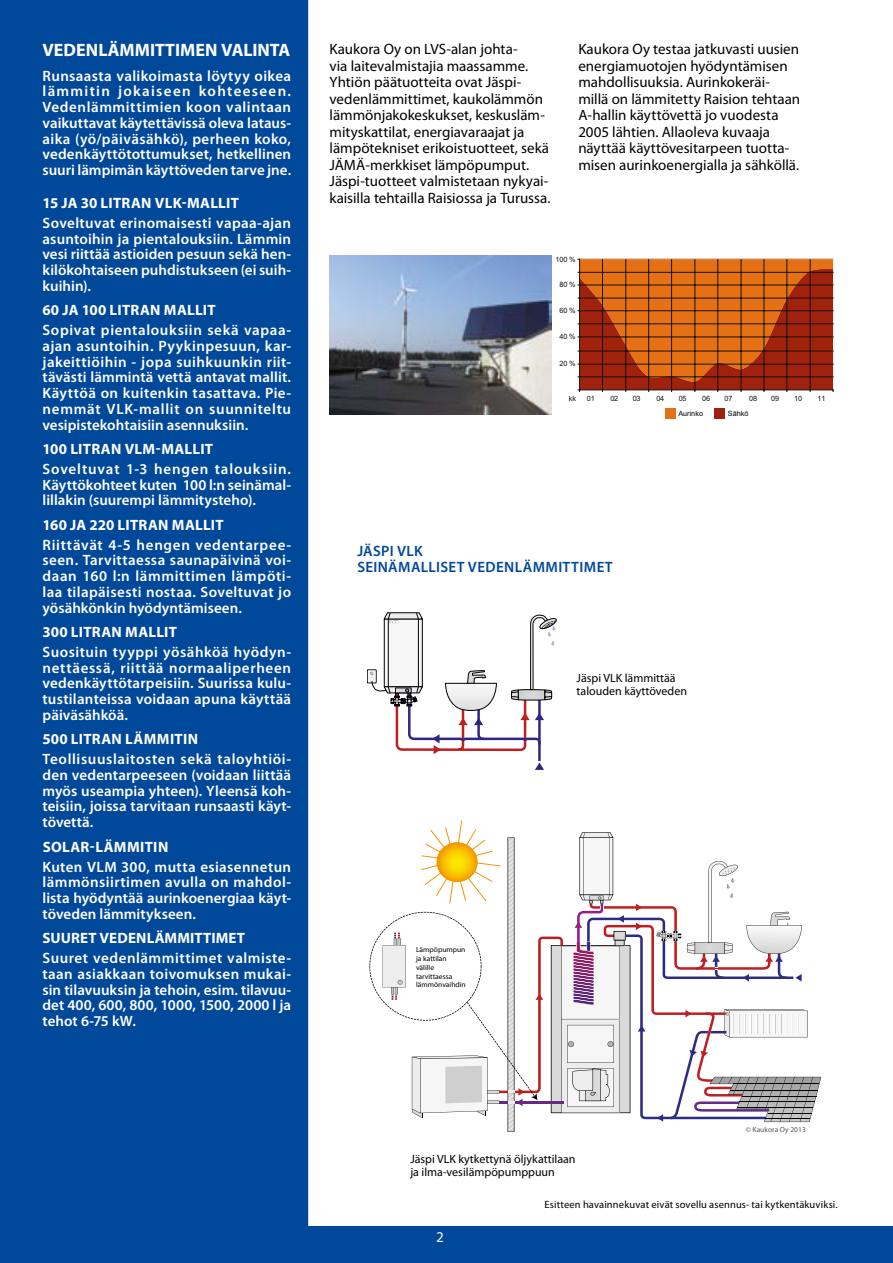
<style>
.page{position:relative;width:893px;height:1263px;background:#fff}
.page>*{position:absolute;margin:0;border:0;box-sizing:border-box;transform-origin:0 0}
.t1{font:700 18px "Myriad Pro";color:#fff}
.t2{font:600 15px/15.8px "Myriad Pro";letter-spacing:.005em;color:#fff;text-align:justify}
.t3{font:15px/16.5px "Myriad Pro";color:#000}
.t4{font:700 15px "Myriad Pro";letter-spacing:.015em;color:#fff}
.t5{font:600 15px/16.5px "Myriad Pro";letter-spacing:.025em;color:#00489a}
.t6{font:15px "Myriad Pro";color:#fff}
.t7{font:12px/13.5px "Myriad Pro";color:#000}
.t8{font:10.5px "Myriad Pro";letter-spacing:.015em;color:#000}
.t9{font:7.35px/8.9px "Myriad Pro";color:#000}
.t10{font:7.35px "Myriad Pro";color:#575756}
.t11{font:7.2px "Arial";letter-spacing:-.015em;color:#13110c}
.t12{font:7.2px "Arial";color:#000}
</style>
<div class="page">
<div style="left:0;top:0;width:308px;height:1226px;background:#00489a"></div>
<div style="left:0;top:1226px;width:893px;height:37px;background:#00489a"></div>
<svg style="left:369px;top:820px;width:452px;height:312px"></svg>
<div style="left:367px;top:670px;width:9px;height:13px;border:1px solid #000"></div>
<div style="left:368px;top:670px;width:7px;height:12px;background:#f6f6f6"></div>
<svg style="left:370px;top:612px;width:186px;height:158px"></svg>
<svg style="left:578px;top:259px;width:256px;height:132px;background:#b14f19"></svg>
<div style="left:714px;top:408px;width:11px;height:11px;background:#a0220d"></div>
<div style="left:665px;top:408px;width:11px;height:11px;background:#e67115"></div>
<img style="left:330px;top:256px;width:222px;height:159px">
<p class="t1" style="left:43px;top:39px;width:249px">VEDENLÄMMITTIMEN VALINTA</p>
<p class="t2" style="left:43px;top:67px;width:250px">Runsaasta valikoimasta löytyy oikea lämmitin jokaiseen kohteeseen.<br>Vedenlämmittimien koon valintaan vaikuttavat käytettävissä oleva lataus&shy;aika (yö/päiväsähkö), perheen koko, vedenkäyttötottumukset, hetkellinen suuri lämpimän käyttöveden tarve jne.</p>
<p class="t4" style="left:43px;top:193px;width:198px">15 JA 30 LITRAN VLK-MALLIT</p>
<p class="t2" style="left:43px;top:215px;width:250px">Soveltuvat erinomaisesti vapaa-ajan asuntoihin ja pientalouksiin. Lämmin vesi riittää astioiden pesuun sekä hen&shy;kilökohtaiseen puhdistukseen (ei suih&shy;kuihin).</p>
<p class="t4" style="left:43px;top:300px;width:175px">60 JA 100 LITRAN MALLIT</p>
<p class="t2" style="left:43px;top:322px;width:250px">Sopivat pientalouksiin sekä vapaa&shy;ajan asuntoihin. Pyykinpesuun, kar&shy;jakeittiöihin - jopa suihkuunkin riit&shy;tävästi lämmintä vettä antavat mallit.<br>Käyttöä on kuitenkin tasattava. Pie&shy;nemmät VLK-mallit on suunniteltu vesipistekohtaisiin asennuksiin.</p>
<p class="t4" style="left:43px;top:439px;width:172px">100 LITRAN VLM-MALLIT</p>
<p class="t2" style="left:43px;top:461px;width:250px">Soveltuvat 1-3 hengen talouksiin.<br>Käyttökohteet kuten 100 l:n seinämal&shy;lillakin (suurempi lämmitysteho).</p>
<p class="t4" style="left:43px;top:515px;width:183px">160 JA 220 LITRAN MALLIT</p>
<p class="t2" style="left:43px;top:536px;width:250px">Riittävät 4-5 hengen vedentarpee&shy;seen. Tarvittaessa saunapäivinä voi&shy;daan 160 l:n lämmittimen lämpöti&shy;laa tilapäisesti nostaa. Soveltuvat jo yösähkönkin hyödyntämiseen.</p>
<p class="t4" style="left:43px;top:622px;width:136px">300 LITRAN MALLIT</p>
<p class="t2" style="left:43px;top:644px;width:250px">Suosituin tyyppi yösähköä hyödyn&shy;nettäessä, riittää normaaliperheen vedenkäyttötarpeisiin. Suurissa kulu&shy;tustilanteissa voidaan apuna käyttää päiväsähköä.</p>
<p class="t4" style="left:43px;top:729px;width:157px">500 LITRAN LÄMMITIN</p>
<p class="t2" style="left:43px;top:751px;width:250px">Teollisuuslaitosten sekä taloyhtiöi&shy;den vedentarpeeseen (voidaan liittää myös useampia yhteen). Yleensä koh&shy;teisiin, joissa tarvitaan runsaasti käyt&shy;tövettä.</p>
<p class="t4" style="left:43px;top:837px;width:127px">SOLAR-LÄMMITIN</p>
<p class="t2" style="left:43px;top:858px;width:250px">Kuten VLM 300, mutta esiasennetun lämmönsiirtimen avulla on mahdol&shy;lista hyödyntää aurinkoenergiaa käyt&shy;töveden lämmitykseen.</p>
<p class="t4" style="left:43px;top:928px;width:204px">SUURET VEDENLÄMMITTIMET</p>
<p class="t2" style="left:43px;top:950px;width:250px">Suuret vedenlämmittimet valmiste&shy;taan asiakkaan toivomuksen mukai&shy;sin tilavuuksin ja tehoin, esim. tilavuu&shy;det 400, 600, 800, 1000, 1500, 2000 l ja tehot 6-75 kW.</p>
<p class="t3" style="left:330px;top:41px;width:222px">Kaukora Oy on LVS-alan johta-<br>via laitevalmistajia maassamme.<br>Yhtiön päätuotteita ovat Jäspi&shy;vedenlämmittimet, kaukolämmön lämmönjakokeskukset, keskusläm&shy;mityskattilat, energiavaraajat ja lämpötekniset erikoistuotteet, sekä JÄMÄ-merkkiset lämpöpumput.<br>Jäspi-tuotteet valmistetaan nykyai&shy;kaisilla tehtailla Raisiossa ja Turussa.</p>
<p class="t3" style="left:578px;top:41px;width:223px">Kaukora Oy testaa jatkuvasti uusien energiamuotojen hyödyntämisen mahdollisuuksia. Aurinkokeräi&shy;millä on lämmitetty Raision tehtaan A-hallin käyttövettä jo vuodesta 2005 lähtien. Allaoleva kuvaaja näyttää käyttövesitarpeen tuotta&shy;misen aurinkoenergialla ja sähköllä.</p>
<p class="t11" style="left:555px;top:255px;width:22px">100 %</p>
<p class="t11" style="left:559px;top:280px;width:18px">80 %</p>
<p class="t11" style="left:559px;top:306px;width:18px">60 %</p>
<p class="t11" style="left:559px;top:332px;width:18px">40 %</p>
<p class="t11" style="left:559px;top:359px;width:18px">20 %</p>
<p class="t11" style="left:569px;top:394px;width:9px">kk</p>
<p class="t11" style="left:587px;top:394px;width:9px">01</p>
<p class="t11" style="left:610px;top:394px;width:9px">02</p>
<p class="t11" style="left:633px;top:394px;width:9px">03</p>
<p class="t11" style="left:656px;top:394px;width:9px">04</p>
<p class="t11" style="left:679px;top:394px;width:9px">05</p>
<p class="t11" style="left:702px;top:394px;width:9px">06</p>
<p class="t11" style="left:725px;top:394px;width:9px">07</p>
<p class="t11" style="left:749px;top:394px;width:9px">08</p>
<p class="t11" style="left:771px;top:394px;width:9px">09</p>
<p class="t11" style="left:794px;top:394px;width:10px">10</p>
<p class="t11" style="left:817px;top:394px;width:10px">11</p>
<p class="t12" style="left:678px;top:408px;width:26px">Aurinko</p>
<p class="t12" style="left:728px;top:408px;width:22px">Sähkö</p>
<p class="t5" style="left:357px;top:542px;width:257px">JÄSPI VLK<br>SEINÄMALLISET VEDENLÄMMITTIMET</p>
<p class="t9" style="left:416px;top:945px;width:51px">Lämpöpumpun ja kattilan välille tarvittaessa lämmönvaihdin</p>
<p class="t7" style="left:577px;top:671px;width:112px">Jäspi VLK lämmittää talouden käyttöveden</p>
<p class="t10" style="left:746px;top:1125px;width:62px">© Kaukora Oy 2013</p>
<p class="t7" style="left:410px;top:1152px;width:167px">Jäspi VLK kytkettynä öljykattilaan ja ilma-vesilämpöpumppuun</p>
<p class="t8" style="left:544px;top:1198px;width:295px">Esitteen havainnekuvat eivät sovellu asennus- tai kytkentäkuviksi.</p>
<p class="t6" style="left:436px;top:1228px;width:9px">2</p>
</div>
